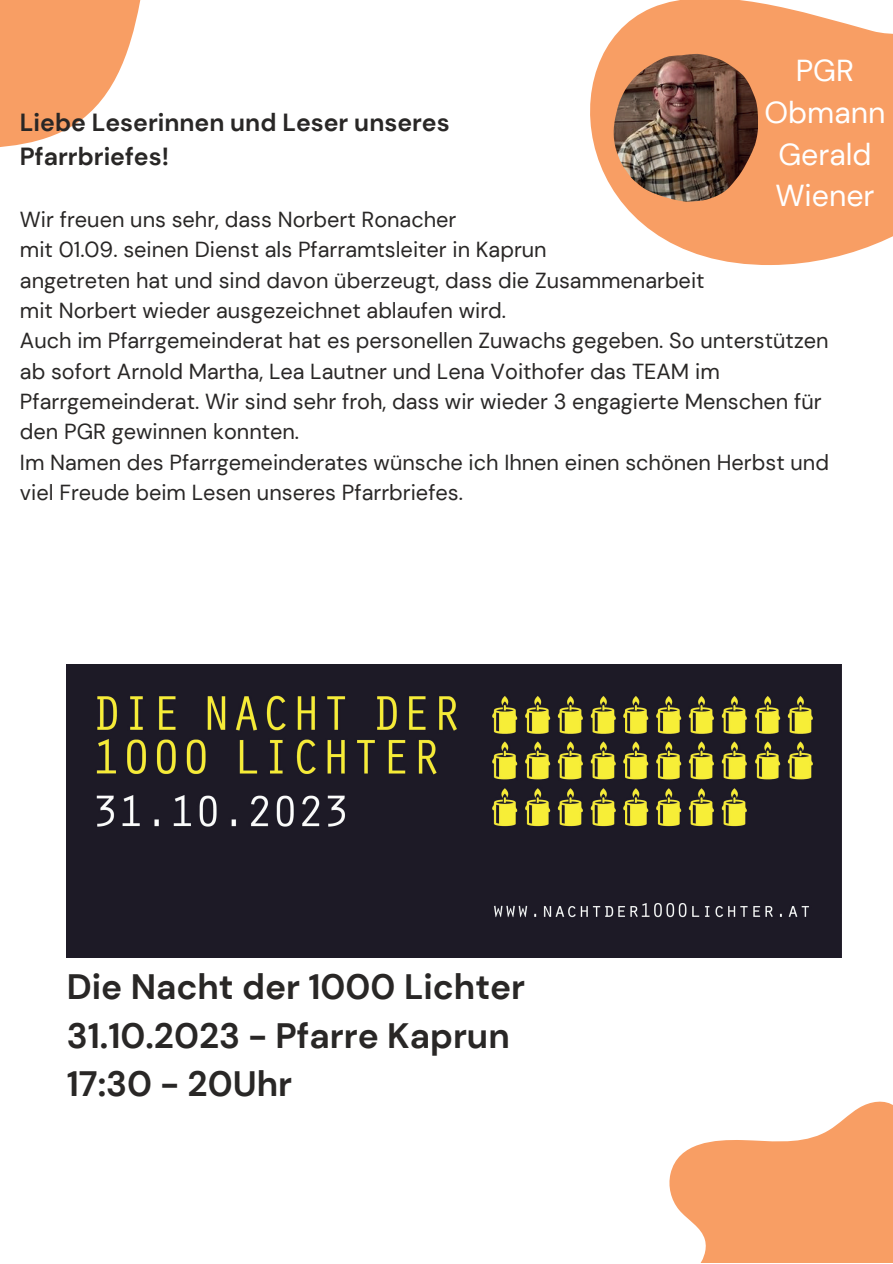
<style>
.page{position:relative;width:893px;height:1264px;background:#fff}
.page>*{position:absolute;margin:0;border:0;box-sizing:border-box;transform-origin:0 0}
.t1{font:700 35.25px/48.3px "DM Sans";color:#292726}
.t2{font:30.3px/41.5px "DM Sans";color:#fff;text-align:center}
.t3{font:700 24.75px/33.8px "DM Sans";color:#292726}
.t4{font:21.75px/30.3px "DM Sans";color:#292726}
</style>
<div class="page">
<svg style="left:669px;top:1101px;width:223px;height:161px"></svg>
<svg style="left:0;top:0;width:141px;height:147px"></svg>
<svg style="left:590px;top:0;width:302px;height:265px;fill:#f89e64"></svg>
<img style="left:613px;top:54px;width:144px;height:148px">
<img style="left:67px;top:664px;width:774px;height:294px">
<p class="t3" style="left:20px;top:106px;width:431px">Liebe Leserinnen und Leser unseres<br>Pfarrbriefes!</p>
<h2 class="t2" style="left:764px;top:50px;width:122px">PGR<br>Obmann<br>Gerald<br>Wiener</h2>
<p class="t4" style="left:20px;top:204px;width:810px">Wir freuen uns sehr, dass Norbert Ronacher<br>mit 01.09. seinen Dienst als Pfarramtsleiter in Kaprun<br>angetreten hat und sind davon überzeugt, dass die Zusammenarbeit<br>mit Norbert wieder ausgezeichnet ablaufen wird.<br>Auch im Pfarrgemeinderat hat es personellen Zuwachs gegeben. So unterstützen ab sofort Arnold Martha, Lea Lautner und Lena Voithofer das TEAM im Pfarrgemeinderat. Wir sind sehr froh, dass wir wieder 3 engagierte Menschen für den PGR gewinnen konnten.<br>Im Namen des Pfarrgemeinderates wünsche ich Ihnen einen schönen Herbst und viel Freude beim Lesen unseres Pfarrbriefes.</p>
<h1 class="t1" style="left:67px;top:962px;width:460px">Die Nacht der 1000 Lichter<br>31.10.2023 - Pfarre Kaprun<br>17:30 - 20Uhr</h1>
</div>
